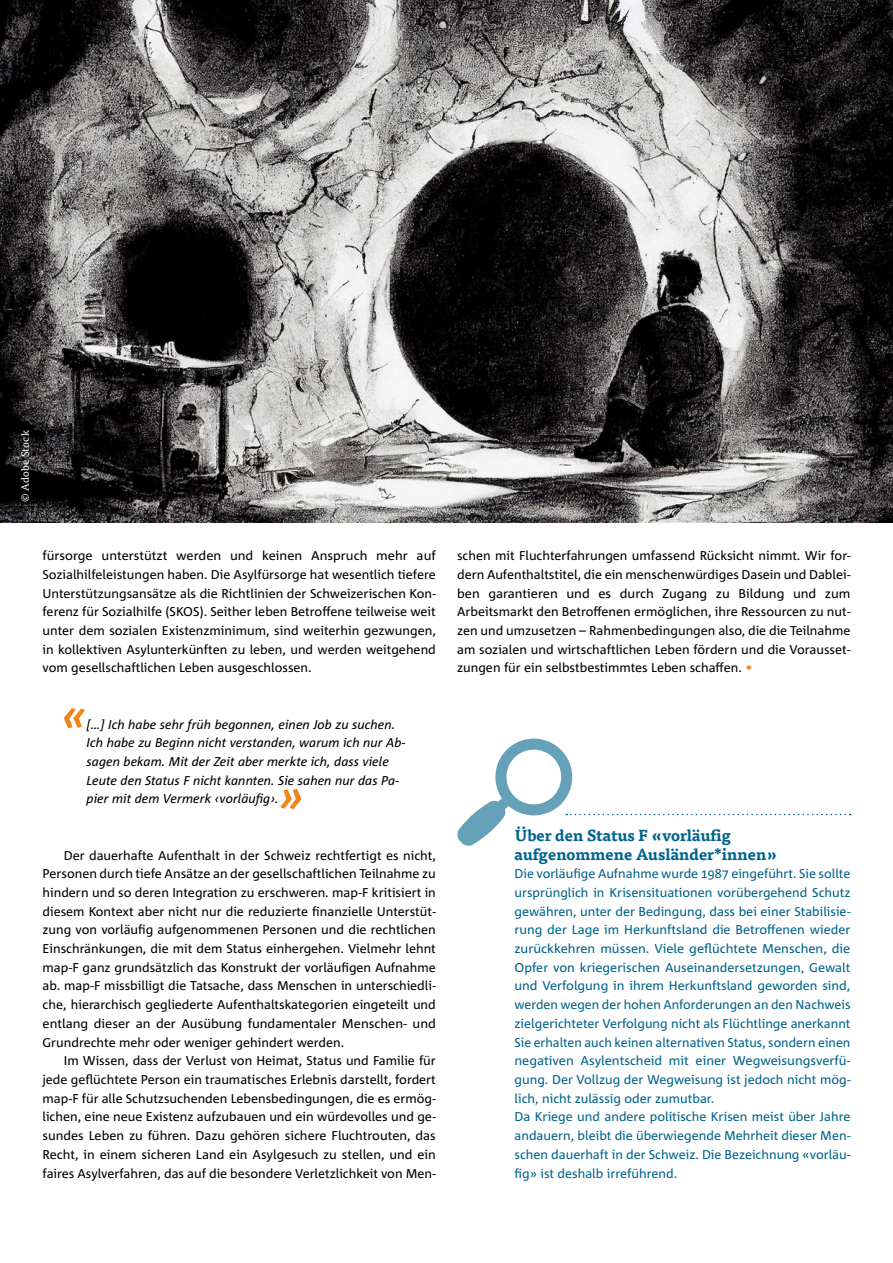
<style>
.page{position:relative;width:893px;height:1263px;background:#fff}
.page>*{position:absolute;margin:0;border:0;box-sizing:border-box;transform-origin:0 0}
.t1{font:700 15.75px/18.8px "Tisa Pro";color:#00638d}
.t2{font:12.75px/18.8px "Corpid Office C1";color:#000;text-align:justify}
.t3{font:12.75px/18.8px "Corpid Office C1";color:#00638d}
.t4{font:italic 12.75px/18.8px "Corpid Office C1";color:#000}
.t5{font:10.5px "Tisa Pro";letter-spacing:.02em;color:#fff}
.s1{color:#f28519}
</style>
<div class="page">
<img style="left:0;top:0;width:893px;height:522px">
<svg style="left:457px;top:738px;width:394px;height:108px"></svg>
<svg style="left:64px;top:708px;width:21px;height:20px"></svg>
<svg style="left:280px;top:789px;width:21px;height:20px"></svg>
<p class="t5" style="left:17px;top:501px;width:73px;rotate:-90deg">© Adobe Stock</p>
<p class="t2" style="left:43px;top:546px;width:395px">fürsorge unterstützt werden und keinen Anspruch mehr auf Sozialhilfeleistungen haben. Die Asylfürsorge hat wesentlich tiefere Unterstützungsansätze als die Richtlinien der Schweizerischen Kon&shy;ferenz für Sozialhilfe (SKOS). Seither leben Betroffene teilweise weit unter dem sozialen Existenzminimum, sind weiterhin gezwungen, in kollektiven Asylunterkünften zu leben, und werden weitgehend vom gesellschaftlichen Leben ausgeschlossen.</p>
<p class="t4" style="left:87px;top:714px;width:320px">[…] Ich habe sehr früh begonnen, einen Job zu suchen.<br>Ich habe zu Beginn nicht verstanden, warum ich nur Ab&shy;sagen bekam. Mit der Zeit aber merkte ich, dass viele Leute den Status F nicht kannten. Sie sahen nur das Pa&shy;pier mit dem Vermerk ‹vorläufig›.</p>
<p class="t2" style="left:43px;top:845px;width:395px;text-indent:21px">Der dauerhafte Aufenthalt in der Schweiz rechtfertigt es nicht, Personen durch tiefe Ansätze an der gesellschaftlichen Teilnahme zu hindern und so deren Integration zu erschweren. map-F kritisiert in diesem Kontext aber nicht nur die reduzierte finanzielle Unterstüt&shy;zung von vorlä ufig aufgenommenen Personen und die rechtlichen Einschrä nkungen, die mit dem Status einhergehen. Vielmehr lehnt map-F ganz grundsätzlich das Konstrukt der vorlä ufigen Aufnahme ab. map-F missbilligt die Tatsache, dass Menschen in unterschiedli&shy;che, hierarchisch gegliederte Aufenthaltskategorien eingeteilt und entlang dieser an der Ausü bung fundamentaler Menschen- und Grundrechte mehr oder weniger gehindert werden.</p>
<p class="t2" style="left:43px;top:1051px;width:395px;text-indent:21px">Im Wissen, dass der Verlust von Heimat, Status und Familie fü r jede geflüchtete Person ein traumatisches Erlebnis darstellt, fordert map-F fü r alle Schutzsuchenden Lebensbedingungen, die es ermög&shy;lichen, eine neue Existenz aufzubauen und ein wü rdevolles und ge&shy;sundes Leben zu fü hren. Dazu gehören sichere Fluchtrouten, das Recht, in einem sicheren Land ein Asylgesuch zu stellen, und ein faires Asylverfahren, das auf die besondere Verletzlichkeit von Men-</p>
<p class="t2" style="left:457px;top:546px;width:395px">schen mit Fluchterfahrungen umfassend Rücksicht nimmt. Wir for&shy;dern Aufenthaltstitel, die ein menschenwürdiges Dasein und Dablei&shy;ben garantieren und es durch Zugang zu Bildung und zum Arbeitsmarkt den Betroffenen ermöglichen, ihre Ressourcen zu nut&shy;zen und umzusetzen – Rahmenbedingungen also, die die Teilnahme am sozialen und wirtschaftlichen Leben fördern und die Vorausset&shy;zungen fü r ein selbstbestimmtes Leben schaffen. <span class="s1">•</span></p>
<p class="t1" style="left:514px;top:825px;width:264px">Über den Status F «vorläufig aufgenommene Ausländer*innen»</p>
<p class="t3" style="left:514px;top:864px;width:337px">Die vorläufige Aufnahme wurde 1987 eingeführt. Sie sollte ursprünglich in Krisensituationen vorübergehend Schutz gewähren, unter der Bedingung, dass bei einer Stabilisie&shy;rung der Lage im Herkunftsland die Betroffenen wieder zurückkehren müssen. Viele geflüchtete Menschen, die Opfer von kriegerischen Auseinandersetzungen, Gewalt und Verfolgung in ihrem Herkunftsland geworden sind, werden wegen der hohen Anforderungen an den Nachweis zielgerichteter Verfolgung nicht als Flüchtlinge anerkannt Sie erhalten auch keinen alternativen Status, sondern einen negativen Asylentscheid mit einer Wegweisungsverfü&shy;gung. Der Vollzug der Wegweisung ist jedoch nicht mög&shy;lich, nicht zulässig oder zumutbar.<br>Da Kriege und andere politische Krisen meist über Jahre andauern, bleibt die überwiegende Mehrheit dieser Men&shy;schen dauerhaft in der Schweiz. Die Bezeichnung «vorläu&shy;fig» ist deshalb irreführend.</p>
</div>
